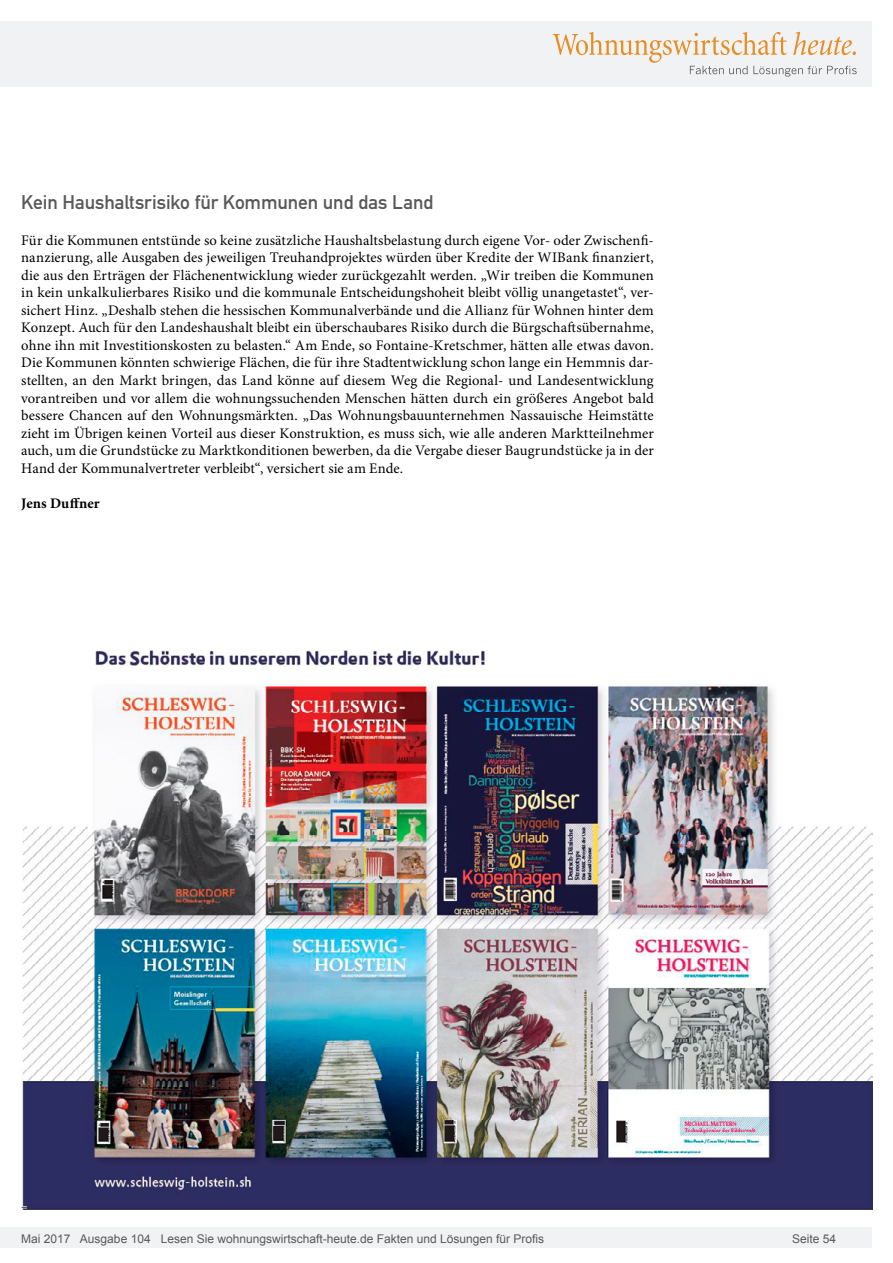
<style>
.page{position:relative;width:893px;height:1263px;background:#fff}
.page>*{position:absolute;margin:0;border:0;box-sizing:border-box;transform-origin:0 0}
.Überschrift_Grau{font:19.5px "DIN Mittelschrift";letter-spacing:-.005em;color:#595959}
.Fließtext_erste_Zeil{font:14.7px/17.5px "Minion Pro";color:#000;text-align:justify}
.AUTOR{font:700 14.7px "Minion Pro";color:#000}
.t1{font:12px "Arial";color:#595959}
</style>
<div class="page">
<div style="left:0;top:1227px;width:872px;height:20px;background:#f1f2f3"></div>
<div style="left:0;top:21px;width:872px;height:66px;background:#f1f2f3"></div>
<svg style="left:553px;top:32px;width:304px;height:45px"></svg>
<img style="left:21px;top:650px;width:851px;height:560px">
<p class="Überschrift_Grau" style="left:21px;top:191px;width:414px">Kein Haushaltsrisiko für Kommunen und das Land</p>
<p class="Fließtext_erste_Zeil" style="left:21px;top:231px;width:634px">Für die Kommunen entstünde so keine zusätzliche Haushaltsbelastung durch eigene Vor- oder Zwischenfi&shy;nanzierung, alle Ausgaben des jeweiligen Treuhandprojektes würden über Kredite der WIBank finanziert, die aus den Erträgen der Flächenentwicklung wieder zurückgezahlt werden. „Wir treiben die Kommunen in kein unkalkulierbares Risiko und die kommunale Entscheidungshoheit bleibt völlig unangetastet“, ver&shy;sichert Hinz. „Deshalb stehen die hessischen Kommunalverbände und die Allianz für Wohnen hinter dem Konzept. Auch für den Landeshaushalt bleibt ein überschaubares Risiko durch die Bürgschaftsübernahme, ohne ihn mit Investitionskosten zu belasten.“ Am Ende, so Fontaine-Kretschmer, hätten alle etwas davon.<br>Die Kommunen könnten schwierige Flächen, die für ihre Stadtentwicklung schon lange ein Hemmnis dar&shy;stellten, an den Markt bringen, das Land könne auf diesem Weg die Regional- und Landesentwicklung vorantreiben und vor allem die wohnungssuchenden Menschen hätten durch ein größeres Angebot bald bessere Chancen auf den Wohnungsmärkten. „Das Wohnungsbauunternehmen Nassauische Heimstätte zieht im Übrigen keinen Vorteil aus dieser Konstruktion, es muss sich, wie alle anderen Marktteilnehmer auch, um die Grundstücke zu Marktkonditionen bewerben, da die Vergabe dieser Baugrundstücke ja in der Hand der Kommunalvertreter verbleibt“, versichert sie am Ende.</p>
<p class="AUTOR" style="left:21px;top:493px;width:80px">Jens Duffner</p>
<p class="t1" style="left:21px;top:1230px;width:524px">Mai 2017 Ausgabe 104 Lesen Sie wohnungswirtschaft-heute.de Fakten und Lösungen für Profis</p>
<p class="t1" style="left:792px;top:1231px;width:46px">Seite 54</p>
</div>
